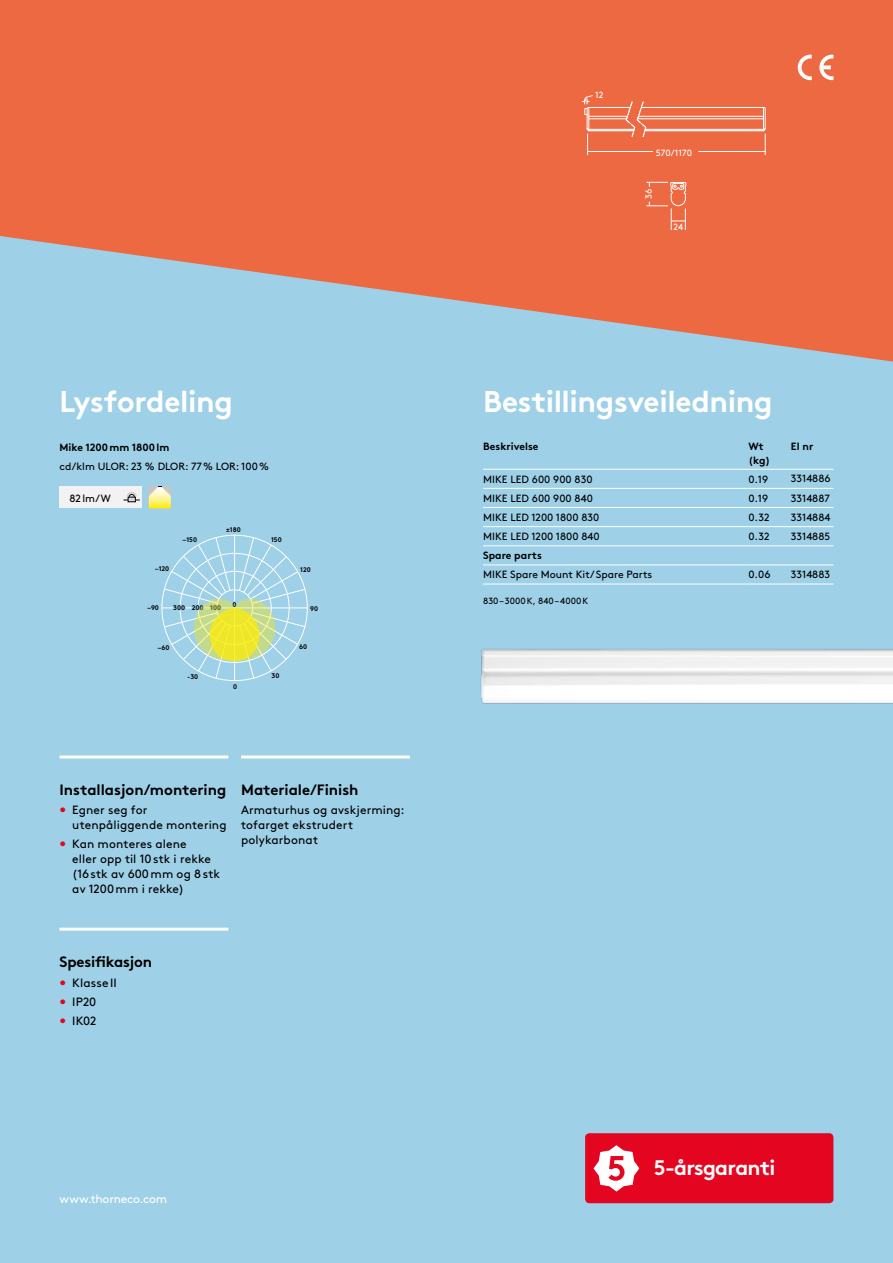
<style>
.page{position:relative;width:893px;height:1263px;background:#9ed0e7}
.page>*{position:absolute;margin:0;border:0;box-sizing:border-box;transform-origin:0 0}
.t1{font:700 30px "Brown";letter-spacing:-.015em;color:#fff}
.t2{font:700 21px "Brown";letter-spacing:-.035em;color:#fff}
.t3{font:700 15px "Brown";letter-spacing:-.005em;color:#000}
.t4{font:12px/14.9px "Brown";letter-spacing:.01em;color:#000}
.t5{font:12px "Brown";letter-spacing:-.02em;color:#fff}
.t6{font:10.5px "Brown";color:#000}
.t7{font:700 10.5px/13.5px "Brown";color:#000}
.t8{font:9px "Brown";letter-spacing:.015em;color:#000}
.t9{font:9px "Brown";color:#fff}
.t10{font:700 6.75px "Brown";color:#000}
.s1{color:#e40521}
</style>
<div class="page">
<svg style="left:0;top:0;width:893px;height:362px;fill:#ed6942"></svg>
<div style="left:60px;top:486px;width:82px;height:22px;background:#f2f2f2"></div>
<svg style="left:124px;top:492px;width:15px;height:10px"></svg>
<hr style="left:60px;top:755px;width:168px;height:3px;background:#fff">
<hr style="left:241px;top:755px;width:169px;height:3px;background:#fff">
<hr style="left:60px;top:928px;width:168px;height:3px;background:#fff">
<svg style="left:149px;top:486px;width:22px;height:22px"></svg>
<hr style="left:483px;top:469px;width:265px;height:1px;background:#fff">
<hr style="left:483px;top:545px;width:265px;height:1px;background:#fff">
<hr style="left:483px;top:584px;width:265px;height:1px;background:#fff">
<hr style="left:748px;top:584px;width:43px;height:1px;background:#fff">
<hr style="left:791px;top:584px;width:42px;height:1px;background:#fff">
<hr style="left:483px;top:488px;width:265px;height:1px;background:#fff">
<hr style="left:483px;top:507px;width:265px;height:1px;background:#fff">
<hr style="left:483px;top:526px;width:265px;height:1px;background:#fff">
<hr style="left:748px;top:469px;width:43px;height:1px;background:#fff">
<hr style="left:748px;top:488px;width:43px;height:1px;background:#fff">
<hr style="left:748px;top:507px;width:43px;height:1px;background:#fff">
<hr style="left:748px;top:526px;width:43px;height:1px;background:#fff">
<hr style="left:748px;top:545px;width:43px;height:1px;background:#fff">
<hr style="left:791px;top:469px;width:42px;height:1px;background:#fff">
<hr style="left:791px;top:488px;width:42px;height:1px;background:#fff">
<hr style="left:791px;top:507px;width:42px;height:1px;background:#fff">
<hr style="left:791px;top:526px;width:42px;height:1px;background:#fff">
<hr style="left:483px;top:564px;width:265px;height:1px;background:#fff">
<hr style="left:748px;top:564px;width:43px;height:1px;background:#fff">
<hr style="left:791px;top:564px;width:42px;height:1px;background:#fff">
<hr style="left:791px;top:545px;width:42px;height:1px;background:#fff">
<hr style="left:234px;top:535px;width:1px;height:66px;background:#fff">
<hr style="left:234px;top:608px;width:1px;height:72px;background:#fff">
<hr style="left:222px;top:607px;width:86px;height:1px;background:#fff">
<svg style="left:162px;top:536px;width:144px;height:143px"></svg>
<hr style="left:589px;top:130px;width:45px;height:1px;background:#fff">
<hr style="left:645px;top:130px;width:118px;height:1px;background:#fff">
<hr style="left:645px;top:129px;width:119px;height:1px;background:#fff">
<hr style="left:641px;top:107px;width:122px;height:1px;background:#fff">
<hr style="left:589px;top:107px;width:41px;height:1px;background:#fff">
<hr style="left:589px;top:116px;width:38px;height:1px;background:#fff">
<hr style="left:589px;top:118px;width:38px;height:1px;background:#fff">
<hr style="left:638px;top:116px;width:125px;height:1px;background:#fff">
<hr style="left:638px;top:118px;width:125px;height:1px;background:#fff">
<hr style="left:589px;top:129px;width:45px;height:1px;background:#fff">
<svg style="left:625px;top:101px;width:22px;height:36px"></svg>
<hr style="left:588px;top:151px;width:65px;height:1px;background:#fff">
<svg style="left:762px;top:106px;width:4px;height:49px"></svg>
<hr style="left:698px;top:151px;width:67px;height:1px;background:#fff">
<svg style="left:646px;top:182px;width:41px;height:48px"></svg>
<svg style="left:582px;top:94px;width:12px;height:61px"></svg>
<img style="left:480px;top:649px;width:413px;height:55px">
<svg style="left:798px;top:55px;width:14px;height:25px"></svg>
<svg style="left:819px;top:55px;width:14px;height:25px"></svg>
<div style="left:585px;top:1133px;width:248px;height:70px;background:#e40521;border-radius:4px"></div>
<svg style="left:594px;top:1145px;width:45px;height:46px"></svg>
<p class="t9" style="left:595px;top:88px;width:10px">12</p>
<p class="t9" style="left:656px;top:146px;width:38px">570/1170</p>
<p class="t9" style="left:642px;top:199px;width:12px;rotate:-90deg">36</p>
<p class="t9" style="left:673px;top:220px;width:11px">24</p>
<h1 class="t1" style="left:60px;top:378px;width:175px">Lysfordeling</h1>
<h1 class="t1" style="left:483px;top:378px;width:291px">Bestillingsveiledning</h1>
<p class="t7" style="left:60px;top:439px;width:111px">Mike 1200mm 1800lm</p>
<p class="t6" style="left:60px;top:458px;width:211px">cd/klm ULOR: 23 % DLOR: 77% LOR: 100%</p>
<p class="t6" style="left:70px;top:490px;width:43px">82lm/W</p>
<p class="t10" style="left:183px;top:535px;width:16px">–150</p>
<p class="t10" style="left:226px;top:524px;width:16px">±180</p>
<p class="t10" style="left:271px;top:534px;width:12px">150</p>
<p class="t10" style="left:155px;top:563px;width:16px">–120</p>
<p class="t10" style="left:300px;top:564px;width:12px">120</p>
<p class="t10" style="left:147px;top:602px;width:13px">–90</p>
<p class="t10" style="left:310px;top:603px;width:10px">90</p>
<p class="t10" style="left:158px;top:642px;width:13px">–60</p>
<p class="t10" style="left:233px;top:599px;width:6px">0</p>
<p class="t10" style="left:173px;top:602px;width:49px">300 200 100</p>
<p class="t10" style="left:299px;top:642px;width:10px">60</p>
<p class="t10" style="left:187px;top:671px;width:13px">-30</p>
<p class="t10" style="left:233px;top:681px;width:6px">0</p>
<p class="t10" style="left:271px;top:670px;width:9px">30</p>
<h3 class="t3" style="left:60px;top:778px;width:301px">Installasjon/montering Materiale/Finish</h3>
<p class="t4" style="left:241px;top:802px;width:165px">Armaturhus og avskjerming: tofarget ekstrudert polykarbonat</p>
<p class="t4" style="left:72px;top:802px;width:156px;text-indent:-13px"><span class="s1">•</span> Egner seg for utenpåliggende montering</p>
<p class="t4" style="left:72px;top:836px;width:149px;text-indent:-13px"><span class="s1">•</span> Kan monteres alene<br>eller opp til 10stk i rekke (16stk av 600mm og 8stk av 1200mm i rekke)</p>
<h3 class="t3" style="left:60px;top:950px;width:94px">Spesifikasjon</h3>
<p class="t4" style="left:60px;top:974px;width:59px"><span class="s1">•</span> KlasseII</p>
<p class="t4" style="left:60px;top:993px;width:38px"><span class="s1">•</span> IP20</p>
<p class="t4" style="left:60px;top:1012px;width:38px"><span class="s1">•</span> IK02</p>
<p class="t5" style="left:60px;top:1190px;width:109px">www.thorneco.com</p>
<p class="t7" style="left:483px;top:439px;width:57px">Beskrivelse</p>
<p class="t7" style="left:748px;top:439px;width:23px">Wt (kg)</p>
<p class="t7" style="left:791px;top:439px;width:24px">El nr</p>
<p class="t6" style="left:483px;top:471px;width:111px">MIKE LED 600 900 830</p>
<p class="t6" style="left:748px;top:471px;width:21px">0.19</p>
<p class="t6" style="left:791px;top:471px;width:41px">3314886</p>
<p class="t6" style="left:483px;top:490px;width:111px">MIKE LED 600 900 840</p>
<p class="t6" style="left:748px;top:490px;width:21px">0.19</p>
<p class="t6" style="left:791px;top:490px;width:40px">3314887</p>
<p class="t6" style="left:483px;top:509px;width:118px">MIKE LED 1200 1800 830</p>
<p class="t6" style="left:748px;top:509px;width:23px">0.32</p>
<p class="t6" style="left:791px;top:509px;width:41px">3314884</p>
<p class="t6" style="left:483px;top:528px;width:118px">MIKE LED 1200 1800 840</p>
<p class="t6" style="left:748px;top:528px;width:23px">0.32</p>
<p class="t6" style="left:791px;top:528px;width:41px">3314885</p>
<p class="t7" style="left:483px;top:547px;width:60px">Spare parts</p>
<p class="t6" style="left:483px;top:566px;width:171px">MIKE Spare Mount Kit/ Spare Parts</p>
<p class="t6" style="left:748px;top:566px;width:24px">0.06</p>
<p class="t6" style="left:791px;top:566px;width:41px">3314883</p>
<p class="t8" style="left:483px;top:594px;width:107px">830–3000K, 840–4000K</p>
<h2 class="t2" style="left:654px;top:1151px;width:123px">5-årsgaranti</h2>
</div>
